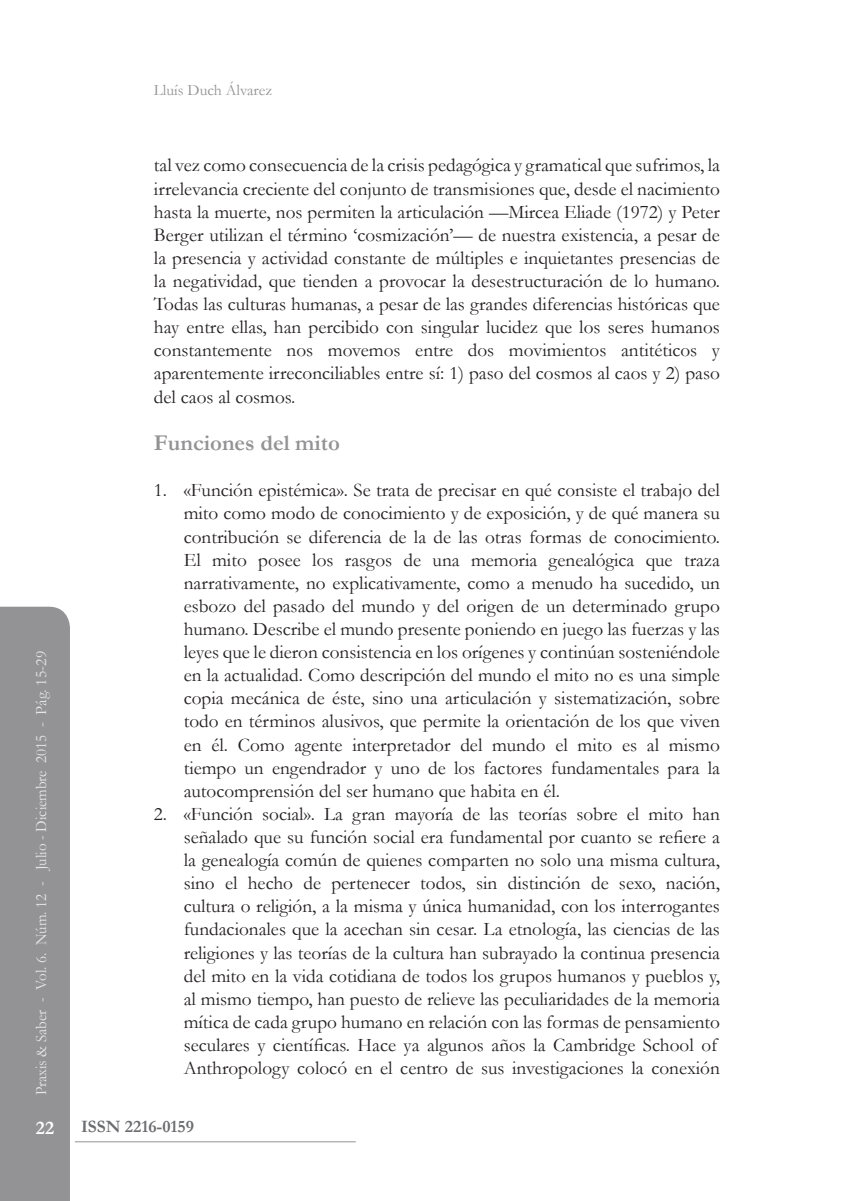
<style>
.page{position:relative;width:859px;height:1201px;background:#fff}
.page>*{position:absolute;margin:0;border:0;box-sizing:border-box;transform-origin:0 0}
.t1{font:700 22.75px "Garamond";color:#939395}
.t2{font:19.25px/23.1px "Garamond";color:#231f20;text-align:justify}
.t3{font:700 19.25px "Garamond";color:#fff}
.t4{font:700 17.5px "Garamond";color:#6c6d70}
.t5{font:15.75px "Garamond";color:#e6e7e9;scale:.95 1}
.t6{font:15.75px "Garamond";color:#939395}
</style>
<div class="page">
<div style="left:0;top:606px;width:70px;height:594px;background:#939395"></div>
<hr style="left:75px;top:1141px;width:280px;height:1px;background:#939395">
<p class="t5" style="left:30px;top:1095px;width:469px;rotate:-90deg">Praxis &amp; Saber - Vol. 6. Núm. 12 - Julio - Diciembre 2015 - Pág. 15-29</p>
<p class="t6" style="left:154px;top:80px;width:120px">Lluís Duch Álvarez</p>
<p class="t2" style="left:154px;top:153px;width:567px">tal vez como consecuencia de la crisis pedagógica y gramatical que sufrimos, la irrelevancia creciente del conjunto de transmisiones que, desde el nacimiento hasta la muerte, nos permiten la articulación —Mircea Eliade (1972) y Peter Berger utilizan el término ‘cosmización’— de nuestra existencia, a pesar de la presencia y actividad constante de múltiples e inquietantes presencias de la negatividad, que tienden a provocar la desestructuración de lo humano.<br>Todas las culturas humanas, a pesar de las grandes diferencias históricas que hay entre ellas, han percibido con singular lucidez que los seres humanos constantemente nos movemos entre dos movimientos antitéticos y aparentemente irreconciliables entre sí: 1) paso del cosmos al caos y 2) paso del caos al cosmos.</p>
<p class="t1" style="left:154px;top:427px;width:187px">Funciones del mito</p>
<p class="t2" style="left:184px;top:478px;width:537px;text-indent:-30px">1. «Función epistémica». Se trata de precisar en qué consiste el trabajo del mito como modo de conocimiento y de exposición, y de qué manera su contribución se diferencia de la de las otras formas de conocimiento.<br>El mito posee los rasgos de una memoria genealógica que traza narrativamente, no explicativamente, como a menudo ha sucedido, un esbozo del pasado del mundo y del origen de un determinado grupo humano. Describe el mundo presente poniendo en juego las fuerzas y las leyes que le dieron consistencia en los orígenes y continúan sosteniéndole en la actualidad. Como descripción del mundo el mito no es una simple copia mecánica de éste, sino una articulación y sistematización, sobre todo en términos alusivos, que permite la orientación de los que viven en él. Como agente interpretador del mundo el mito es al mismo tiempo un engendrador y uno de los factores fundamentales para la autocomprensión del ser humano que habita en él.</p>
<p class="t2" style="left:184px;top:801px;width:537px;text-align:left;text-indent:-30px">2. «Función social». La gran mayoría de las teorías sobre el mito han señalado que su función social era fundamental por cuanto se refiere a la genealogía común de quienes comparten no solo una misma cultura, sino el hecho de pertenecer todos, sin distinción de sexo, nación, cultura o religión, a la misma y única humanidad, con los interrogantes fundacionales que la acechan sin cesar. La etnología, las ciencias de las religiones y las teorías de la cultura han subrayado la continua presencia del mito en la vida cotidiana de todos los grupos humanos y pueblos y, al mismo tiempo, han puesto de relieve las peculiaridades de la memoria mítica de cada grupo humano en relación con las formas de pensamiento seculares y científicas. Hace ya algunos años la Cambridge School of Anthropology colocó en el centro de sus investigaciones la conexión</p>
<p class="t3" style="left:36px;top:1114px;width:20px">22</p>
<p class="t4" style="left:81px;top:1114px;width:114px">ISSN 2216-0159</p>
</div>
